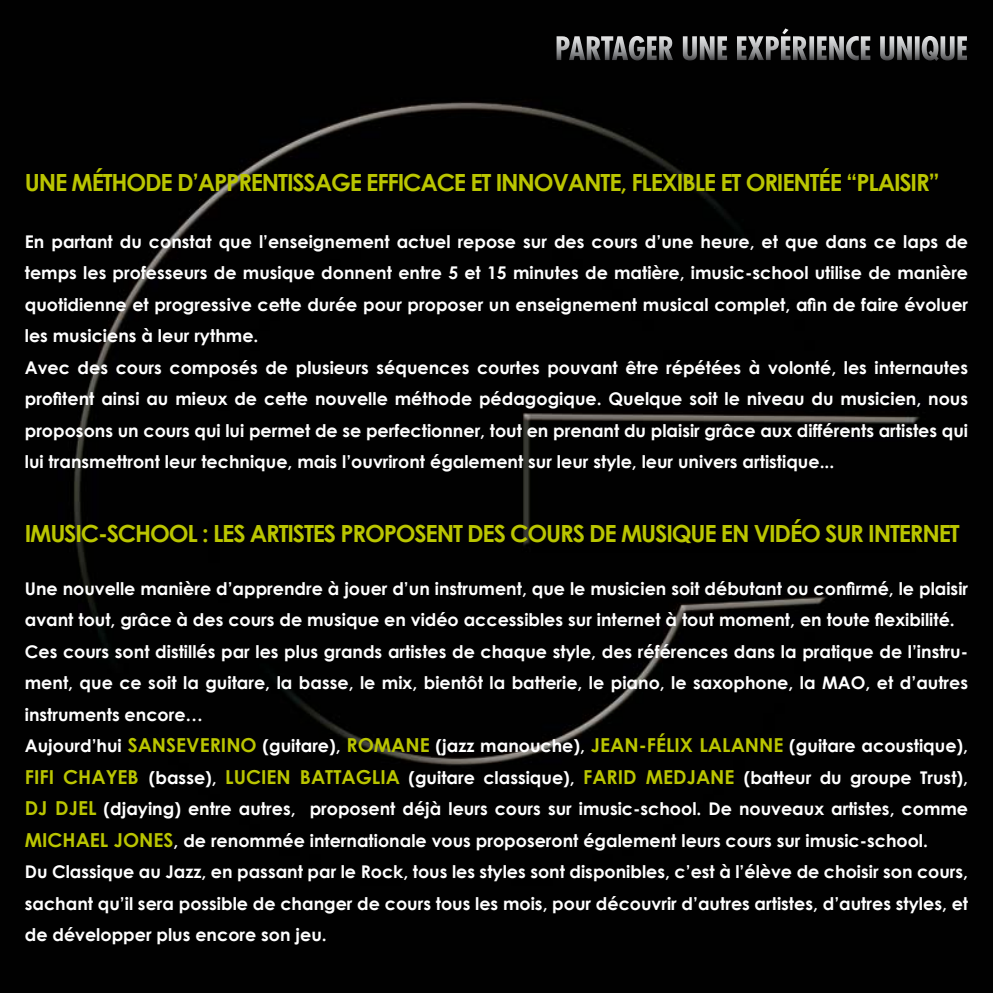
<style>
.page{position:relative;width:993px;height:993px;background:#fff}
.page>*{position:absolute;margin:0;border:0;box-sizing:border-box;transform-origin:0 0}
.t1{font:700 condensed 31.5px "Futura";letter-spacing:-.01em;color:#fff}
.t2{font:700 23.62px "Century Gothic";letter-spacing:-.05em;color:#bac500}
.t3{font:700 17.5px/31.5px "Century Gothic";color:#fff}
.s1{font-size:19.25px;color:#bac500}
</style>
<div class="page">
<div style="left:0;top:0;width:992px;height:992px;background:#010101"></div>
<h1 class="t1" style="left:554px;top:28px;width:414px">PARTAGER UNE EXPÉRIENCE UNIQUE</h1>
<h2 class="t2" style="left:25px;top:167px;width:916px">UNE MÉTHODE D’APPRENTISSAGE EFFICACE ET INNOVANTE, FLEXIBLE ET ORIENTÉE “PLAISIR”</h2>
<p class="t3" style="left:25px;top:225px;width:944px">En partant du constat que l’enseignement actuel repose sur des cours d’une heure, et que dans ce laps de temps les professeurs de musique donnent entre 5 et 15 minutes de matière, imusic-school utilise de manière quotidienne et progressive cette durée pour proposer un enseignement musical complet, afin de faire évoluer les musiciens à leur rythme.<br>Avec des cours composés de plusieurs séquences courtes pouvant être répétées à volonté, les internautes profitent ainsi au mieux de cette nouvelle méthode pédagogique. Quelque soit le niveau du musicien, nous proposons un cours qui lui permet de se perfectionner, tout en prenant du plaisir grâce aux différents artistes qui lui transmettront leur technique, mais l’ouvriront également sur leur style, leur univers artistique...</p>
<h2 class="t2" style="left:25px;top:518px;width:936px">IMUSIC-SCHOOL : LES ARTISTES PROPOSENT DES COURS DE MUSIQUE EN VIDÉO SUR INTERNET</h2>
<p class="t3" style="left:25px;top:571px;width:944px">Une nouvelle manière d’apprendre à jouer d’un instrument, que le musicien soit débutant ou confirmé, le plaisir avant tout, grâce à des cours de musique en vidéo accessibles sur internet à tout moment, en toute flexibilité.<br>Ces cours sont distillés par les plus grands artistes de chaque style, des références dans la pratique de l’instru&shy;ment, que ce soit la guitare, la basse, le mix, bientôt la batterie, le piano, le saxophone, la MAO, et d’autres instruments encore…<br>Aujourd’hui <span class="s1">SANSEVERINO</span> (guitare), <span class="s1">ROMANE</span> (jazz manouche), <span class="s1">JEAN-FÉLIX LALANNE</span> (guitare acoustique), <span class="s1">FIFI CHAYEB</span> (basse), <span class="s1">LUCIEN BATTAGLIA</span> (guitare classique), <span class="s1">FARID MEDJANE</span> (batteur du groupe Trust), <span class="s1">DJ DJEL</span> (djaying) entre autres, proposent déjà leurs cours sur imusic-school. De nouveaux artistes, comme <span class="s1">MICHAEL JONES</span>, de renommée internationale vous proposeront également leurs cours sur imusic-school.<br>Du Classique au Jazz, en passant par le Rock, tous les styles sont disponibles, c’est à l’élève de choisir son cours, sachant qu’il sera possible de changer de cours tous les mois, pour découvrir d’autres artistes, d’autres styles, et de développer plus encore son jeu.</p>
</div>
